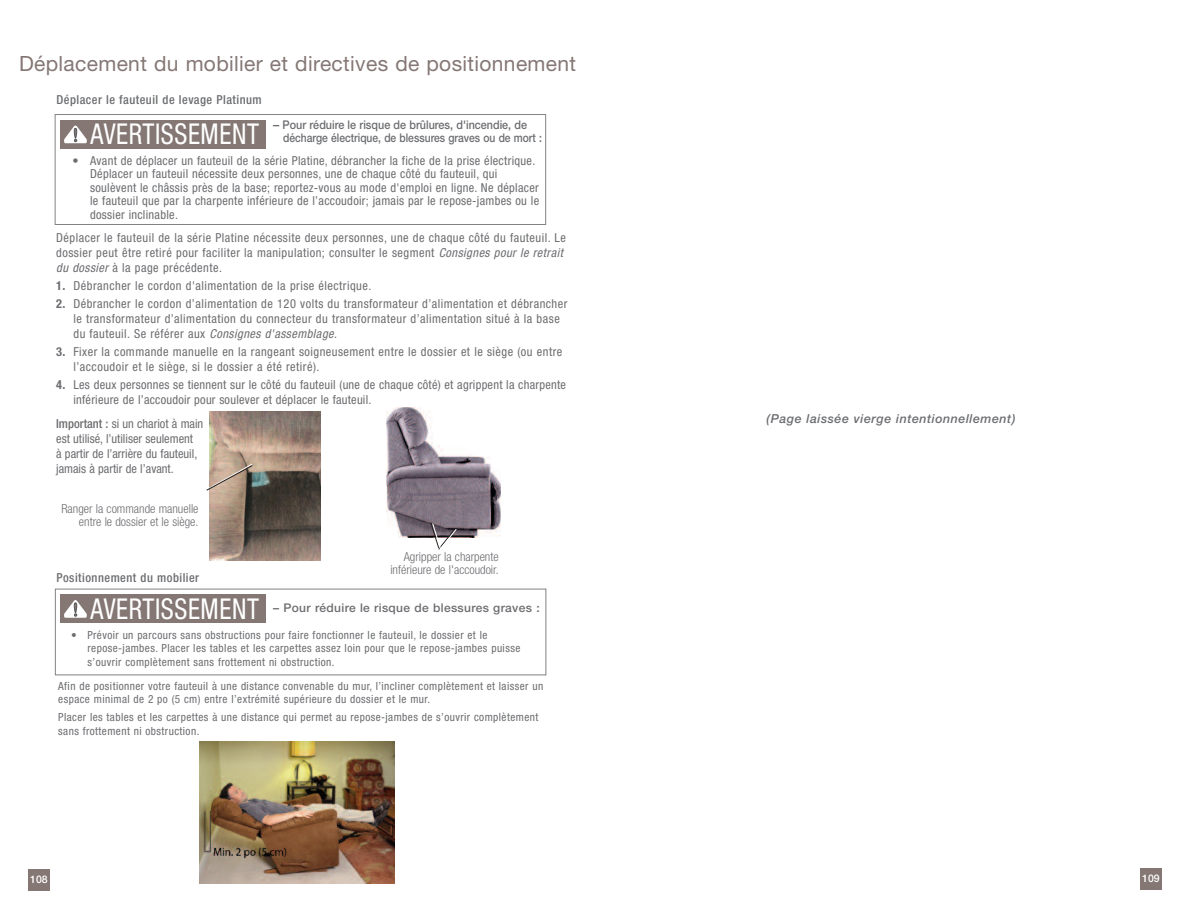
<style>
.page{position:relative;width:1188px;height:918px;background:#fff}
.page>*{position:absolute;margin:0;border:0;box-sizing:border-box;transform-origin:0 0}
.t1{font:condensed 28.8px "Helvetica Neue";letter-spacing:.025em;color:#fff;scale:.9 1}
.t2{font:21px "Helvetica Neue";letter-spacing:.015em;color:#847774}
.t3{font:condensed 12.3px/15px "Helvetica Neue";letter-spacing:.025em;color:#6c6d70}
.t4{font:condensed 12.3px/15px "Helvetica Neue";color:#6c6d70}
.t5{font:300 condensed 12.3px/13.5px "Helvetica Neue";color:#6c6d70;text-align:right}
.t6{font:500 condensed 12.3px "Helvetica Neue";letter-spacing:.04em;color:#6c6d70}
.t7{font:italic 500 12.3px "Helvetica Neue";letter-spacing:.045em;color:#6c6d70}
.t8{font:500 12px/13.5px "Helvetica Neue";color:#6c6d70;scale:.9 1}
.t9{font:500 12px "Helvetica Neue";letter-spacing:.03em;color:#6c6d70}
.t10{font:condensed 11.25px/13.5px "Helvetica Neue";letter-spacing:.04em;color:#6c6d70}
.t11{font:500 10.5px "Helvetica Neue";color:#fff}
.s1{font-size:12.3px}
.s2{font-style:italic}
.s3{font-weight:700}
.s4{font-weight:500}
</style>
<div class="page">
<img style="left:199px;top:741px;width:196px;height:143px">
<div style="left:55px;top:114px;width:491px;height:111px;border:1px solid #808285"></div>
<img style="left:209px;top:412px;width:112px;height:148px">
<svg style="left:206px;top:463px;width:47px;height:29px"></svg>
<img style="left:387px;top:407px;width:114px;height:131px">
<svg style="left:430px;top:522px;width:27px;height:28px"></svg>
<div style="left:55px;top:589px;width:491px;height:86px;border:1px solid #808285"></div>
<div style="left:60px;top:120px;width:206px;height:29px;background:#847774"></div>
<svg style="left:64px;top:126px;width:23px;height:17px"></svg>
<div style="left:60px;top:594px;width:206px;height:29px;background:#847774"></div>
<svg style="left:64px;top:600px;width:23px;height:18px"></svg>
<div style="left:1140px;top:868px;width:22px;height:22px;background:#847774"></div>
<div style="left:28px;top:869px;width:22px;height:22px;background:#847774"></div>
<h2 class="t2" style="left:19px;top:56px;width:559px">Déplacement du mobilier et directives de positionnement</h2>
<p class="t6" style="left:56px;top:95px;width:207px">Déplacer le fauteuil de levage Platinum</p>
<p class="t8" style="left:283px;top:119px;width:289px;text-indent:-10px"><span class="s1">–</span> Pour réduire le risque de brûlures, d'incendie, de décharge électrique, de blessures graves ou de mort :</p>
<p class="t3" style="left:90px;top:155px;width:451px;line-height:13.5px;text-indent:-18px">• Avant de déplacer un fauteuil de la série Platine, débrancher la fiche de la prise électrique.<br>Déplacer un fauteuil nécessite deux personnes, une de chaque côté du fauteuil, qui soulèvent le châssis près de la base; reportez-vous au mode d'emploi en ligne. Ne déplacer le fauteuil que par la charpente inférieure de l’accoudoir; jamais par le repose-jambes ou le dossier inclinable.</p>
<p class="t3" style="left:56px;top:231px;width:511px">Déplacer le fauteuil de la série Platine nécessite deux personnes, une de chaque côté du fauteuil. Le dossier peut être retiré pour faciliter la manipulation; consulter le segment <span class="s2">Consignes pour le retrait du dossier</span> à la page précédente.</p>
<p class="t3" style="left:56px;top:279px;width:317px"><span class="s3">1.</span> Débrancher le cordon d'alimentation de la prise électrique.</p>
<p class="t3" style="left:73px;top:297px;width:495px;text-indent:-17px"><span class="s3">2.</span> Débrancher le cordon d’alimentation de 120 volts du transformateur d’alimentation et débrancher le transformateur d’alimentation du connecteur du transformateur d’alimentation situé à la base du fauteuil. Se référer aux <span class="s2">Consignes d'assemblage</span>.</p>
<p class="t3" style="left:73px;top:345px;width:490px;text-indent:-17px"><span class="s3">3.</span> Fixer la commande manuelle en la rangeant soigneusement entre le dossier et le siège (ou entre l’accoudoir et le siège, si le dossier a été retiré).</p>
<p class="t3" style="left:73px;top:378px;width:494px;text-indent:-17px"><span class="s3">4.</span> Les deux personnes se tiennent sur le côté du fauteuil (une de chaque côté) et agrippent la charpente inférieure de l’accoudoir pour soulever et déplacer le fauteuil.</p>
<p class="t4" style="left:56px;top:417px;width:149px"><span class="s4">Important :</span> si un chariot à main est utilisé, l’utiliser seulement<br>à partir de l’arrière du fauteuil, jamais à partir de l’avant.</p>
<p class="t5" style="left:61px;top:502px;width:139px">Ranger la commande manuelle entre le dossier et le siège.</p>
<p class="t5" style="left:390px;top:551px;width:110px">Agripper la charpente inférieure de l'accoudoir.</p>
<p class="t9" style="left:273px;top:603px;width:268px">– Pour réduire le risque de blessures graves :</p>
<p class="t10" style="left:88px;top:629px;width:434px;text-indent:-16px">• Prévoir un parcours sans obstructions pour faire fonctionner le fauteuil, le dossier et le repose-jambes. Placer les tables et les carpettes assez loin pour que le repose-jambes puisse s’ouvrir complètement sans frottement ni obstruction.</p>
<h1 class="t1" style="left:91px;top:124px;width:189px">AVERTISSEMENT</h1>
<p class="t6" style="left:56px;top:573px;width:144px">Positionnement du mobilier</p>
<h1 class="t1" style="left:91px;top:598px;width:189px">AVERTISSEMENT</h1>
<p class="t10" style="left:58px;top:680px;width:486px">Afin de positionner votre fauteuil à une distance convenable du mur, l’incliner complètement et laisser un espace minimal de 2 po (5 cm) entre l’extrémité supérieure du dossier et le mur.</p>
<p class="t10" style="left:58px;top:712px;width:482px">Placer les tables et les carpettes à une distance qui permet au repose-jambes de s’ouvrir complètement sans frottement ni obstruction.</p>
<p class="t7" style="left:767px;top:414px;width:250px">(Page laissée vierge intentionnellement)</p>
<p class="t11" style="left:30px;top:876px;width:19px">108</p>
<p class="t11" style="left:1142px;top:875px;width:19px">109</p>
</div>
